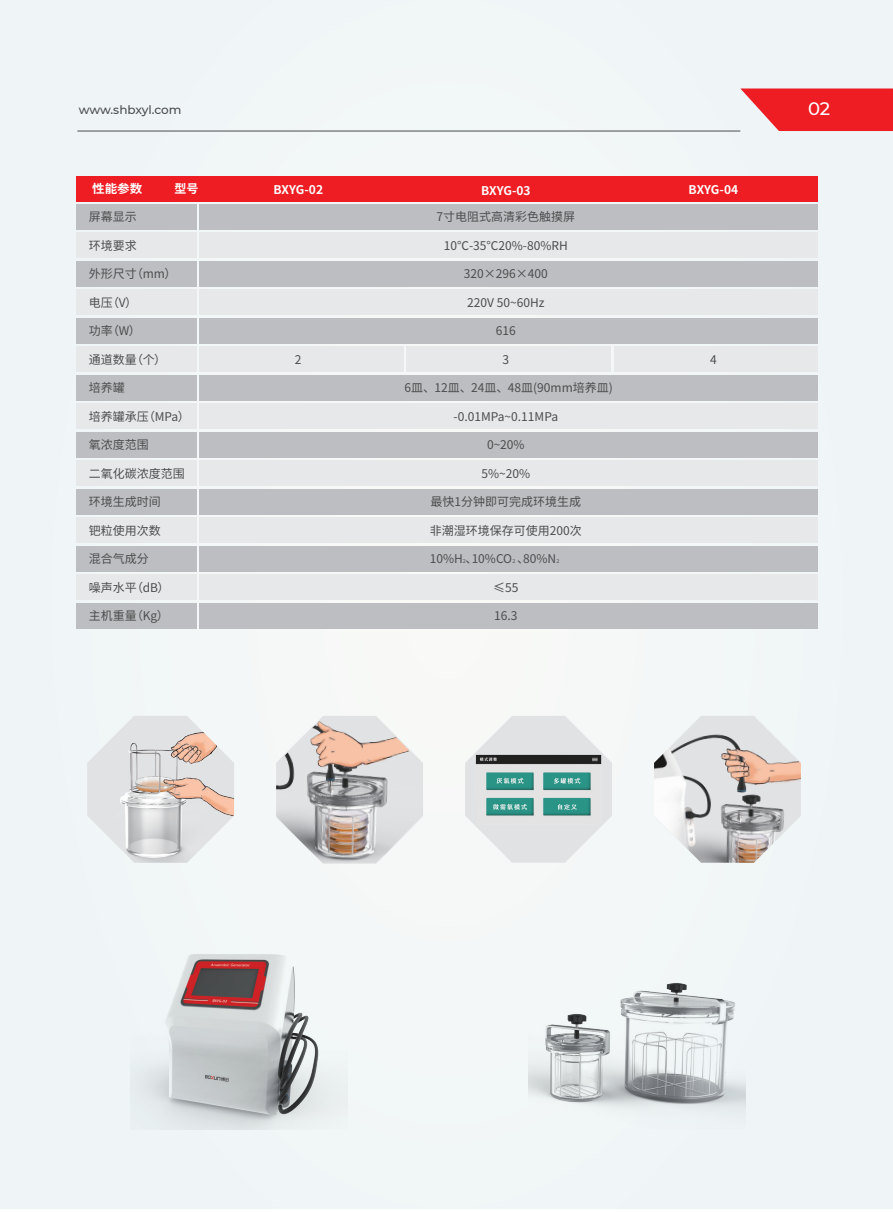
<style>
.page{position:relative;width:893px;height:1212px;background:#fff}
.page>*{position:absolute;margin:0;border:0;box-sizing:border-box;transform-origin:0 0}
.t1{font:500 18px "Montserrat";color:#fff}
.t2{font:12px "Source Han Sans CN";color:#4c4d4e}
.t3{font:700 12px "Source Han Sans CN";color:#fff}
.t4{font:500 12px "Montserrat";letter-spacing:-.005em;color:#4b4c4d}
.t5{font:700 12px "Source Han Sans CN";color:#fff;scale:1.05 1}
.t6{font:5.25px "Source Han Sans CN";color:#4c4d4e}
</style>
<div class="page">
<div style="left:0;top:0;width:893px;height:1209px;background:#f0f6f7"></div>
<svg style="left:740px;top:88px;width:153px;height:43px;background:#ee3a40"></svg>
<hr style="left:77px;top:131px;width:663px;height:1px;background:#4b4c4d">
<div style="left:76px;top:176px;width:742px;height:25px;background:#ee1d23"></div>
<div style="left:200px;top:232px;width:618px;height:26px;background:#e7e8e9"></div>
<div style="left:200px;top:204px;width:618px;height:26px;background:#bdbec1"></div>
<div style="left:76px;top:204px;width:121px;height:26px;background:#bdbec1"></div>
<div style="left:76px;top:232px;width:121px;height:26px;background:#e7e8e9"></div>
<div style="left:200px;top:261px;width:618px;height:26px;background:#bdbec1"></div>
<div style="left:76px;top:261px;width:121px;height:26px;background:#bdbec1"></div>
<div style="left:200px;top:290px;width:618px;height:25px;background:#e7e8e9"></div>
<div style="left:76px;top:290px;width:121px;height:25px;background:#e7e8e9"></div>
<div style="left:200px;top:318px;width:618px;height:26px;background:#bdbec1"></div>
<div style="left:76px;top:318px;width:121px;height:26px;background:#bdbec1"></div>
<div style="left:200px;top:375px;width:618px;height:26px;background:#bdbec1"></div>
<div style="left:76px;top:375px;width:121px;height:26px;background:#bdbec1"></div>
<div style="left:200px;top:404px;width:618px;height:25px;background:#e7e8e9"></div>
<div style="left:76px;top:404px;width:121px;height:25px;background:#e7e8e9"></div>
<div style="left:200px;top:432px;width:618px;height:26px;background:#bdbec1"></div>
<div style="left:76px;top:432px;width:121px;height:26px;background:#bdbec1"></div>
<div style="left:200px;top:461px;width:618px;height:25px;background:#e7e8e9"></div>
<div style="left:76px;top:461px;width:121px;height:25px;background:#e7e8e9"></div>
<div style="left:200px;top:489px;width:618px;height:26px;background:#bdbec1"></div>
<div style="left:76px;top:489px;width:121px;height:26px;background:#bdbec1"></div>
<div style="left:200px;top:518px;width:618px;height:25px;background:#e7e8e9"></div>
<div style="left:76px;top:518px;width:121px;height:25px;background:#e7e8e9"></div>
<div style="left:200px;top:575px;width:618px;height:25px;background:#e7e8e9"></div>
<div style="left:76px;top:575px;width:121px;height:25px;background:#e7e8e9"></div>
<div style="left:200px;top:603px;width:618px;height:26px;background:#bdbec1"></div>
<div style="left:76px;top:603px;width:121px;height:26px;background:#bdbec1"></div>
<div style="left:200px;top:546px;width:618px;height:26px;background:#bdbec1"></div>
<div style="left:76px;top:546px;width:121px;height:26px;background:#bdbec1"></div>
<div style="left:200px;top:347px;width:204px;height:25px;background:#e7e8e9"></div>
<div style="left:407px;top:347px;width:204px;height:25px;background:#e7e8e9"></div>
<div style="left:614px;top:347px;width:204px;height:25px;background:#e7e8e9"></div>
<div style="left:76px;top:347px;width:121px;height:25px;background:#e7e8e9"></div>
<img style="left:87px;top:716px;width:147px;height:147px">
<img style="left:276px;top:717px;width:147px;height:147px">
<img style="left:465px;top:716px;width:147px;height:147px">
<img style="left:654px;top:716px;width:147px;height:147px">
<img style="left:135px;top:954px;width:195px;height:175px">
<img style="left:529px;top:983px;width:217px;height:127px">
<p class="t4" style="left:79px;top:102px;width:104px">www.shbxyl.com</p>
<h1 class="t1" style="left:808px;top:96px;width:24px">02</h1>
<p class="t5" style="left:92px;top:182px;width:49px">性能参数</p>
<p class="t3" style="left:175px;top:182px;width:26px">型号</p>
<p class="t3" style="left:274px;top:183px;width:51px">BXYG-02</p>
<p class="t3" style="left:481px;top:183px;width:51px">BXYG-03</p>
<p class="t3" style="left:689px;top:183px;width:51px">BXYG-04</p>
<p class="t2" style="left:436px;top:210px;width:140px">7寸电阻式高清彩色触摸屏</p>
<p class="t2" style="left:89px;top:210px;width:49px">屏幕显示</p>
<p class="t2" style="left:89px;top:238px;width:49px">环境要求</p>
<p class="t2" style="left:444px;top:239px;width:126px">10℃-35℃20%-80%RH</p>
<p class="t2" style="left:89px;top:267px;width:89px">外形尺寸（mm）</p>
<p class="t2" style="left:89px;top:295px;width:50px">电压（V）</p>
<p class="t2" style="left:467px;top:295px;width:79px">220V 50~60Hz</p>
<p class="t2" style="left:89px;top:324px;width:54px">功率（W）</p>
<p class="t2" style="left:496px;top:324px;width:21px">616</p>
<p class="t2" style="left:464px;top:267px;width:85px">320×296×400</p>
<p class="t2" style="left:89px;top:352px;width:79px">通道数量（个）</p>
<p class="t2" style="left:295px;top:352px;width:8px">2</p>
<p class="t2" style="left:502px;top:352px;width:8px">3</p>
<p class="t2" style="left:710px;top:352px;width:8px">4</p>
<p class="t2" style="left:89px;top:381px;width:37px">培养罐</p>
<p class="t2" style="left:404px;top:381px;width:210px">6皿、12皿、24皿、48皿(90mm培养皿)</p>
<p class="t2" style="left:89px;top:409px;width:103px">培养罐承压（MPa）</p>
<p class="t2" style="left:454px;top:409px;width:106px">-0.01MPa~0.11MPa</p>
<p class="t2" style="left:89px;top:438px;width:61px">氧浓度范围</p>
<p class="t2" style="left:487px;top:438px;width:39px">0~20%</p>
<p class="t2" style="left:89px;top:466px;width:97px">二氧化碳浓度范围</p>
<p class="t2" style="left:481px;top:466px;width:50px">5%~20%</p>
<p class="t2" style="left:89px;top:495px;width:73px">环境生成时间</p>
<p class="t2" style="left:430px;top:495px;width:152px">最快1分钟即可完成环境生成</p>
<p class="t2" style="left:89px;top:523px;width:73px">钯粒使用次数</p>
<p class="t2" style="left:430px;top:523px;width:153px">非潮湿环境保存可使用200次</p>
<p class="t2" style="left:89px;top:552px;width:61px">混合气成分</p>
<p class="t2" style="left:430px;top:552px;width:128px">10%H 、10%CO 、80%N</p>
<p class="t6" style="left:463px;top:558px;width:4px">2</p>
<p class="t6" style="left:512px;top:558px;width:4px">2</p>
<p class="t6" style="left:556px;top:558px;width:4px">2</p>
<p class="t2" style="left:89px;top:580px;width:82px">噪声水平（dB）</p>
<p class="t2" style="left:493px;top:580px;width:27px">≤55</p>
<p class="t2" style="left:89px;top:609px;width:82px">主机重量（Kg）</p>
<p class="t2" style="left:494px;top:609px;width:25px">16.3</p>
</div>
